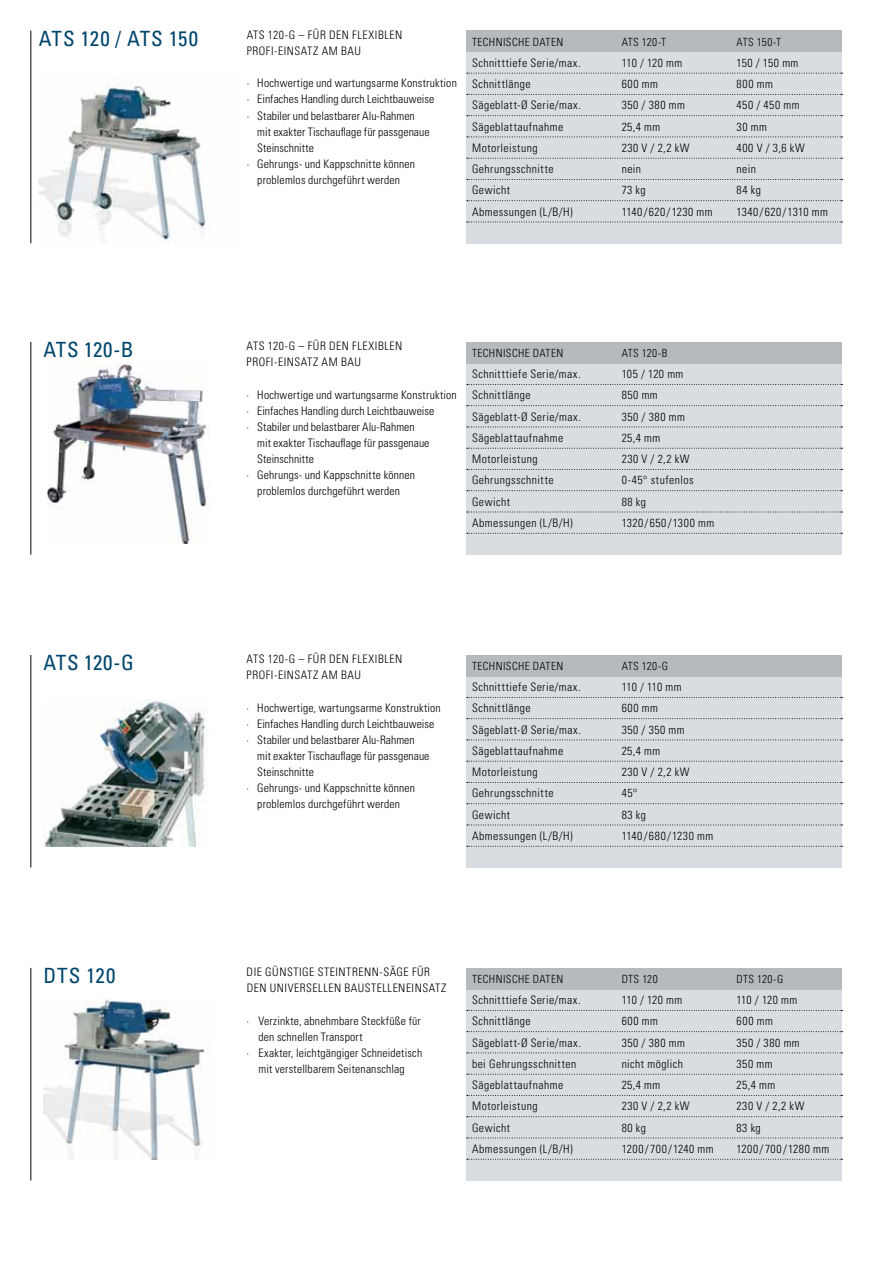
<style>
.page{position:relative;width:893px;height:1263px;background:#fff}
.page>*{position:absolute;margin:0;border:0;box-sizing:border-box;transform-origin:0 0}
.t1{font:condensed 21px "Univers";letter-spacing:.04em;color:#00466d}
.t2{font:300 condensed 11.7px/21.3px "Univers";letter-spacing:.03em;color:#000}
.t3{font:300 condensed 11.7px "Univers";letter-spacing:.005em;color:#000}
.t4{font:300 condensed 11.7px/16px "Univers";letter-spacing:.01em;color:#000}
.t5{font:300 condensed 11.25px "Univers";letter-spacing:.04em;color:#000}
</style>
<div class="page">
<img style="left:47px;top:363px;width:160px;height:181px">
<img style="left:44px;top:699px;width:163px;height:147px">
<div style="left:466px;top:989px;width:376px;height:191px;background:#d7dde1"></div>
<svg style="left:467px;top:1010px;width:376px;height:1px"></svg>
<svg style="left:467px;top:1031px;width:376px;height:1px"></svg>
<svg style="left:467px;top:1052px;width:376px;height:1px"></svg>
<svg style="left:467px;top:1074px;width:376px;height:1px"></svg>
<svg style="left:467px;top:1095px;width:376px;height:1px"></svg>
<svg style="left:467px;top:1116px;width:376px;height:1px"></svg>
<svg style="left:467px;top:1137px;width:376px;height:1px"></svg>
<svg style="left:467px;top:1159px;width:376px;height:1px"></svg>
<div style="left:466px;top:968px;width:376px;height:21px;background:#b6babd"></div>
<div style="left:466px;top:52px;width:376px;height:191px;background:#d7dde1"></div>
<div style="left:466px;top:363px;width:376px;height:191px;background:#d7dde1"></div>
<svg style="left:467px;top:73px;width:376px;height:1px"></svg>
<svg style="left:467px;top:384px;width:376px;height:1px"></svg>
<svg style="left:467px;top:94px;width:376px;height:1px"></svg>
<svg style="left:467px;top:405px;width:376px;height:1px"></svg>
<svg style="left:467px;top:115px;width:376px;height:1px"></svg>
<svg style="left:467px;top:427px;width:376px;height:1px"></svg>
<svg style="left:467px;top:137px;width:376px;height:1px"></svg>
<svg style="left:467px;top:448px;width:376px;height:1px"></svg>
<svg style="left:467px;top:158px;width:376px;height:1px"></svg>
<svg style="left:467px;top:469px;width:376px;height:1px"></svg>
<svg style="left:467px;top:179px;width:376px;height:1px"></svg>
<svg style="left:467px;top:200px;width:376px;height:1px"></svg>
<svg style="left:467px;top:222px;width:376px;height:1px"></svg>
<svg style="left:467px;top:490px;width:376px;height:1px"></svg>
<svg style="left:467px;top:512px;width:376px;height:1px"></svg>
<svg style="left:467px;top:533px;width:376px;height:1px"></svg>
<div style="left:466px;top:31px;width:376px;height:21px;background:#b6babd"></div>
<div style="left:466px;top:342px;width:376px;height:21px;background:#b6babd"></div>
<div style="left:466px;top:676px;width:376px;height:191px;background:#d7dde1"></div>
<svg style="left:467px;top:697px;width:376px;height:1px"></svg>
<svg style="left:467px;top:718px;width:376px;height:1px"></svg>
<svg style="left:467px;top:739px;width:376px;height:1px"></svg>
<svg style="left:467px;top:761px;width:376px;height:1px"></svg>
<svg style="left:467px;top:782px;width:376px;height:1px"></svg>
<svg style="left:467px;top:803px;width:376px;height:1px"></svg>
<svg style="left:467px;top:825px;width:376px;height:1px"></svg>
<svg style="left:467px;top:846px;width:376px;height:1px"></svg>
<div style="left:466px;top:655px;width:376px;height:21px;background:#b6babd"></div>
<img style="left:44px;top:999px;width:166px;height:160px">
<hr style="left:31px;top:968px;width:1px;height:212px;background:#000">
<hr style="left:31px;top:655px;width:1px;height:212px;background:#000">
<hr style="left:31px;top:342px;width:1px;height:212px;background:#000">
<img style="left:39px;top:85px;width:167px;height:159px">
<hr style="left:31px;top:31px;width:1px;height:212px;background:#000">
<h1 class="t1" style="left:39px;top:25px;width:161px">ATS 120 / ATS 150</h1>
<p class="t2" style="left:247px;top:27px;width:157px;line-height:16px">ATS 120-G – FÜR DEN FLEXIBLEN<br>PROFI-EINSATZ AM BAU</p>
<p class="t2" style="left:247px;top:72px;width:212px">· Hochwertige und wartungsarme Konstruktion</p>
<p class="t3" style="left:247px;top:92px;width:189px">· Einfaches Handling durch Leichtbauweise</p>
<p class="t3" style="left:247px;top:108px;width:170px">· Stabiler und belastbarer Alu-Rahmen</p>
<p class="t3" style="left:257px;top:125px;width:174px">mit exakter Tischauflage für passgenaue</p>
<p class="t3" style="left:257px;top:141px;width:58px">Steinschnitte</p>
<p class="t2" style="left:247px;top:153px;width:170px">· Gehrungs- und Kappschnitte können</p>
<p class="t2" style="left:257px;top:169px;width:144px">problemlos durchgeführt werden</p>
<p class="t5" style="left:472px;top:35px;width:93px">TECHNISCHE DATEN</p>
<p class="t2" style="left:472px;top:52px;width:110px">Schnitttiefe Serie/max.<br>Schnittlänge<br>Sägeblatt-Ø Serie/max.<br>Sägeblattaufnahme<br>Motorleistung<br>Gehrungsschnitte<br>Gewicht<br>Abmessungen (L/B/H)</p>
<p class="t5" style="left:622px;top:35px;width:46px">ATS 120-T</p>
<p class="t2" style="left:622px;top:52px;width:93px">110 / 120 mm<br>600 mm<br>350 / 380 mm<br>25,4 mm<br>230 V / 2,2 kW<br>nein<br>73 kg<br>1140/620/1230 mm</p>
<p class="t5" style="left:736px;top:35px;width:46px">ATS 150-T</p>
<p class="t2" style="left:736px;top:52px;width:93px">150 / 150 mm<br>800 mm<br>450 / 450 mm<br>30 mm<br>400 V / 3,6 kW<br>nein<br>84 kg<br>1340/620/1310 mm</p>
<h1 class="t1" style="left:44px;top:336px;width:88px">ATS 120-B</h1>
<p class="t2" style="left:247px;top:338px;width:157px;line-height:16px">ATS 120-G – FÜR DEN FLEXIBLEN<br>PROFI-EINSATZ AM BAU</p>
<p class="t2" style="left:247px;top:384px;width:212px">· Hochwertige und wartungsarme Konstruktion</p>
<p class="t3" style="left:247px;top:404px;width:189px">· Einfaches Handling durch Leichtbauweise</p>
<p class="t3" style="left:247px;top:420px;width:170px">· Stabiler und belastbarer Alu-Rahmen</p>
<p class="t3" style="left:257px;top:436px;width:174px">mit exakter Tischauflage für passgenaue</p>
<p class="t3" style="left:257px;top:452px;width:58px">Steinschnitte</p>
<p class="t2" style="left:247px;top:464px;width:170px">· Gehrungs- und Kappschnitte können</p>
<p class="t2" style="left:257px;top:480px;width:144px">problemlos durchgeführt werden</p>
<p class="t5" style="left:472px;top:346px;width:93px">TECHNISCHE DATEN</p>
<p class="t2" style="left:472px;top:363px;width:110px">Schnitttiefe Serie/max.<br>Schnittlänge<br>Sägeblatt-Ø Serie/max.<br>Sägeblattaufnahme<br>Motorleistung<br>Gehrungsschnitte<br>Gewicht<br>Abmessungen (L/B/H)</p>
<p class="t5" style="left:622px;top:346px;width:47px">ATS 120-B</p>
<p class="t2" style="left:622px;top:363px;width:94px">105 / 120 mm<br>850 mm<br>350 / 380 mm<br>25,4 mm<br>230 V / 2,2 kW<br>0-45° stufenlos<br>88 kg<br>1320/650/1300 mm</p>
<h1 class="t1" style="left:44px;top:649px;width:92px">ATS 120-G</h1>
<p class="t2" style="left:247px;top:651px;width:157px;line-height:16px">ATS 120-G – FÜR DEN FLEXIBLEN<br>PROFI-EINSATZ AM BAU</p>
<p class="t4" style="left:247px;top:699px;width:196px">· Hochwertige, wartungsarme Konstruktion · Einfaches Handling durch Leichtbauweise<br>· Stabiler und belastbarer Alu-Rahmen</p>
<p class="t3" style="left:257px;top:749px;width:174px">mit exakter Tischauflage für passgenaue</p>
<p class="t3" style="left:257px;top:765px;width:58px">Steinschnitte</p>
<p class="t2" style="left:247px;top:777px;width:170px">· Gehrungs- und Kappschnitte können</p>
<p class="t2" style="left:257px;top:793px;width:144px">problemlos durchgeführt werden</p>
<p class="t5" style="left:472px;top:659px;width:93px">TECHNISCHE DATEN</p>
<p class="t2" style="left:472px;top:676px;width:110px">Schnitttiefe Serie/max.<br>Schnittlänge<br>Sägeblatt-Ø Serie/max.<br>Sägeblattaufnahme<br>Motorleistung<br>Gehrungsschnitte<br>Gewicht<br>Abmessungen (L/B/H)</p>
<p class="t5" style="left:622px;top:659px;width:48px">ATS 120-G</p>
<p class="t2" style="left:622px;top:676px;width:93px">110 / 110 mm<br>600 mm<br>350 / 350 mm<br>25,4 mm<br>230 V / 2,2 kW<br>45°<br>83 kg<br>1140/680/1230 mm</p>
<h1 class="t1" style="left:44px;top:962px;width:73px">DTS 120</h1>
<p class="t2" style="left:247px;top:964px;width:201px;line-height:16px">DIE GÜNSTIGE STEINTRENN-SÄGE FÜR<br>DEN UNIVERSELLEN BAUSTELLENEINSATZ</p>
<p class="t2" style="left:247px;top:1010px;width:176px">· Verzinkte, abnehmbare Steckfüße für</p>
<p class="t2" style="left:259px;top:1026px;width:106px">den schnellen Transport</p>
<p class="t2" style="left:247px;top:1042px;width:177px">· Exakter, leichtgängiger Schneidetisch</p>
<p class="t2" style="left:259px;top:1058px;width:148px">mit verstellbarem Seitenanschlag</p>
<p class="t5" style="left:472px;top:972px;width:93px">TECHNISCHE DATEN</p>
<p class="t2" style="left:472px;top:989px;width:110px">Schnitttiefe Serie/max.<br>Schnittlänge<br>Sägeblatt-Ø Serie/max. bei Gehrungsschnitten<br>Sägeblattaufnahme<br>Motorleistung<br>Gewicht<br>Abmessungen (L/B/H)</p>
<p class="t5" style="left:622px;top:972px;width:37px">DTS 120</p>
<p class="t2" style="left:622px;top:989px;width:93px">110 / 120 mm<br>600 mm<br>350 / 380 mm<br>nicht möglich<br>25,4 mm<br>230 V / 2,2 kW<br>80 kg<br>1200/700/1240 mm</p>
<p class="t5" style="left:736px;top:972px;width:48px">DTS 120-G</p>
<p class="t2" style="left:736px;top:989px;width:94px">110 / 120 mm<br>600 mm<br>350 / 380 mm<br>350 mm<br>25,4 mm<br>230 V / 2,2 kW<br>83 kg<br>1200/700/1280 mm</p>
</div>
